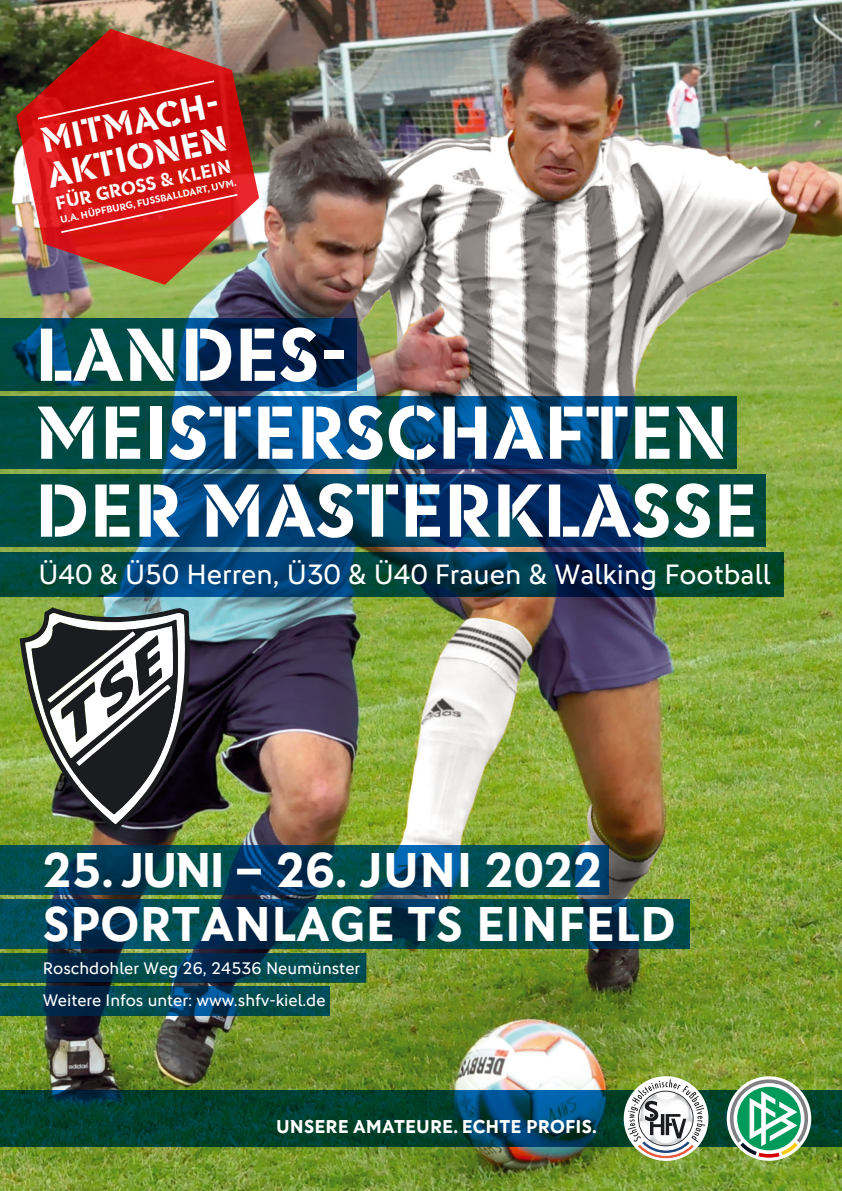
<style>
.page{position:relative;width:842px;height:1191px;background:#fff}
.page>*{position:absolute;margin:0;border:0;box-sizing:border-box;transform-origin:0 0}
.t1{font:75.6px/77.9px "DFB Stencil Web";color:#fff}
.t2{font:700 49.3px/54.2px "DFB Sans";letter-spacing:.01em;color:#fff}
.t3{font:36px/35.2px "DFB Stencil Web";color:#fff}
.t4{font:28.2px "DFB Sans";color:#fff}
.t5{font:19px "DFB Stencil Web";color:#fff}
.t6{font:700 18.8px "DFB Sans Ofc";letter-spacing:.01em;color:#fff}
.t7{font:16.9px/32.5px "DFB Sans";color:#fff}
.t8{font:10px "DFB Stencil Web";color:#fff}
</style>
<div class="page">
<img style="left:0;top:0;width:842px;height:1191px">
<svg style="left:0;top:1090px;width:842px;height:56px;background:#00413c"></svg>
<div style="left:624px;top:1076px;width:84px;height:84px;background:#fff;border-radius:50%"></div>
<svg style="left:727px;top:1076px;width:84px;height:84px"></svg>
<svg style="left:730px;top:1079px;width:78px;height:78px"></svg>
<svg style="left:628px;top:1079px;width:77px;height:79px"></svg>
<svg style="left:0;top:845px;width:609px;height:50px;background:#004559"></svg>
<svg style="left:0;top:899px;width:690px;height:50px;background:#003f4e"></svg>
<svg style="left:0;top:953px;width:366px;height:29px;background:#003d4d"></svg>
<svg style="left:0;top:986px;width:330px;height:29px;background:#004355"></svg>
<svg style="left:0;top:552px;width:784px;height:44px;background:#003d50"></svg>
<svg style="left:0;top:318px;width:357px;height:73px;background:#003951"></svg>
<svg style="left:0;top:396px;width:737px;height:73px;background:#004765"></svg>
<svg style="left:0;top:474px;width:766px;height:73px;background:#003e59"></svg>
<img style="left:16px;top:29px;width:243px;height:256px">
<svg style="left:36px;top:79px;width:180px;height:42px;background:#c91413"></svg>
<svg style="left:59px;top:193px;width:180px;height:41px;background:#d92220"></svg>
<svg style="left:20px;top:606px;width:170px;height:225px"></svg>
<h3 class="t3" style="left:37px;top:123px;width:189px;rotate:-12deg">MITMACH-<br>AKTIONEN</h3>
<p class="t5" style="left:54px;top:192px;width:180px;rotate:-12deg">FÜR GROß &amp; KLEIN</p>
<p class="t8" style="left:59px;top:214px;width:181px;rotate:-12deg">U.A. HÜPFBURG, FUßBALLDART, UVM.</p>
<h1 class="t1" style="left:35px;top:314px;width:724px">LANDES-<br>MEISTERSCHAFTEN<br>DER MASTERKLASSE</h1>
<h3 class="t4" style="left:38px;top:558px;width:734px">Ü40 &amp; Ü50 Herren, Ü30 &amp; Ü40 Frauen &amp; Walking Football</h3>
<h2 class="t2" style="left:42px;top:842px;width:635px">25. JUNI – 26. JUNI 2022<br>SPORTANLAGE TS EINFELD</h2>
<p class="t7" style="left:43px;top:951px;width:319px">Roschdohler Weg 26, 24536 Neumünster<br>Weitere Infos unter: www.shfv-kiel.de</p>
<p class="t6" style="left:276px;top:1115px;width:322px">UNSERE AMATEURE. ECHTE PROFIS.</p>
</div>
